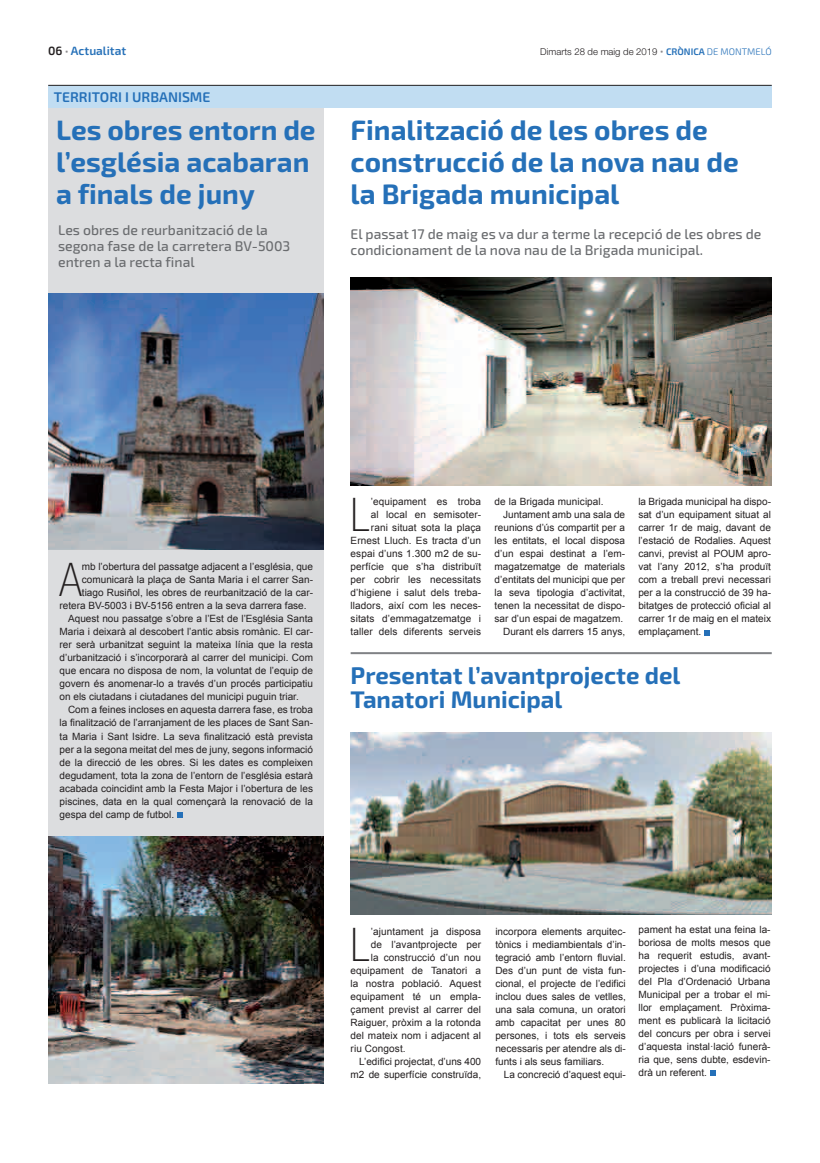
<style>
.page{position:relative;width:820px;height:1163px;background:#fff}
.page>*{position:absolute;margin:0;border:0;box-sizing:border-box;transform-origin:0 0}
.t1{font:100 condensed 46.4px "Helvetica Neue";color:#231f20}
.t2{font:700 28px/32px "Exo 2";color:#2570b8}
.t3{font:700 24px/24px "Exo 2";color:#2570b8}
.t4{font:500 14px/16px "Exo 2";color:#6a6c6f}
.t5{font:600 14px "Exo 2";color:#2570b8}
.t6{font:600 12px "Exo 2";color:#2570b8}
.t7{font:10px/13px "Arial";color:#231f20;text-align:justify}
.t8{font:300 9.5px "Helvetica Neue";color:#231f20}
.s1{color:#231f20}
.s2{font-weight:700;font-size:13px;color:#8d8b8e}
.s3{font-family:"Exo 2";font-weight:700;font-size:13px;color:#8d8b8e}
.s4{font-family:"Exo 2";font-weight:600;color:#2570b8}
.s5{font-family:"Exo 2";color:#2570b8}
</style>
<div class="page">
<hr style="left:350px;top:652px;width:421px;height:2px;background:#808285">
<div style="left:48px;top:86px;width:275px;height:997px;background:#dcdddf"></div>
<div style="left:48px;top:85px;width:723px;height:23px;background:#c1ddf2"></div>
<hr style="left:48px;top:85px;width:723px;height:1px;background:#231f20">
<svg style="left:177px;top:812px;width:5px;height:5px"></svg>
<img style="left:350px;top:277px;width:420px;height:208px">
<img style="left:48px;top:836px;width:275px;height:247px">
<img style="left:48px;top:294px;width:275px;height:255px">
<img style="left:350px;top:732px;width:421px;height:182px">
<svg style="left:704px;top:630px;width:5px;height:5px"></svg>
<svg style="left:710px;top:1070px;width:5px;height:5px"></svg>
<p class="t6" style="left:48px;top:43px;width:79px"><span class="s1">06</span> <span class="s2">·</span> Actualitat</p>
<p class="t8" style="left:540px;top:45px;width:233px">Dimarts 28 de maig de 2019 <span class="s3">·</span> <span class="s4">CRÒNICA</span> <span class="s5">DE MONTMELÓ</span></p>
<h3 class="t5" style="left:54px;top:88px;width:158px">TERRITORI I URBANISME</h3>
<h2 class="t2" style="left:56px;top:115px;width:261px">Les obres entorn de l’església acabaran a finals de juny</h2>
<h2 class="t2" style="left:350px;top:115px;width:389px">Finalització de les obres de construcció de la nova nau de la Brigada municipal</h2>
<h3 class="t4" style="left:58px;top:222px;width:233px">Les obres de reurbanització de la segona fase de la carretera BV-5003 entren a la recta final</h3>
<h3 class="t4" style="left:350px;top:226px;width:412px">El passat 17 de maig es va dur a terme la recepció de les obres de condicionament de la nova nau de la Brigada municipal.</h3>
<h1 class="t1" style="left:60px;top:554px;width:24px">A</h1>
<p class="t7" style="left:82px;top:560px;width:232px">mb l’obertura del passatge adjacent a l’església, que</p>
<p class="t7" style="left:82px;top:573px;width:232px">comunicarà la plaça de Santa Maria i el carrer San-</p>
<p class="t7" style="left:82px;top:586px;width:232px">tiago Rusiñol, les obres de reurbanització de la car-</p>
<p class="t7" style="left:60px;top:599px;width:248px">retera BV-5003 i BV-5156 entren a la seva darrera fase.</p>
<p class="t7" style="left:68px;top:612px;width:246px">Aquest nou passatge s’obre a l’Est de l’Església Santa</p>
<p class="t7" style="left:60px;top:625px;width:255px">Maria i deixarà al descobert l’antic absis romànic. El car-</p>
<p class="t7" style="left:60px;top:638px;width:255px">rer serà urbanitzat seguint la mateixa línia que la resta</p>
<p class="t7" style="left:60px;top:651px;width:255px">d’urbanització i s’incorporarà al carrer del municipi. Com</p>
<p class="t7" style="left:60px;top:664px;width:255px">que encara no disposa de nom, la voluntat de l’equip de</p>
<p class="t7" style="left:60px;top:677px;width:255px">govern és anomenar-lo a través d’un procés participatiu</p>
<p class="t7" style="left:60px;top:690px;width:241px">on els ciutadans i ciutadanes del municipi puguin triar.</p>
<p class="t7" style="left:68px;top:703px;width:246px">Com a feines incloses en aquesta darrera fase, es troba</p>
<p class="t7" style="left:60px;top:716px;width:255px">la finalització de l’arranjament de les places de Sant San-</p>
<p class="t7" style="left:60px;top:729px;width:255px">ta Maria i Sant Isidre. La seva finalització està prevista</p>
<p class="t7" style="left:60px;top:742px;width:255px">per a la segona meitat del mes de juny, segons informació</p>
<p class="t7" style="left:60px;top:755px;width:255px">de la direcció de les obres. Si les dates es compleixen</p>
<p class="t7" style="left:60px;top:768px;width:255px">degudament, tota la zona de l’entorn de l’església estarà</p>
<p class="t7" style="left:60px;top:781px;width:255px">acabada coincidint amb la Festa Major i l’obertura de les</p>
<p class="t7" style="left:60px;top:794px;width:255px">piscines, data en la qual començarà la renovació de la</p>
<p class="t7" style="left:60px;top:807px;width:116px">gespa del camp de futbol.</p>
<p class="t7" style="left:350px;top:495px;width:132px;text-align:right">’equipament es troba<br>al local en semisoter-<br>rani situat sota la plaça<br>Ernest Lluch. Es tracta d’un espai d’uns 1.300 m2 de su&shy;perfície que s’ha distribuït per cobrir les necessitats d’higiene i salut dels treba&shy;lladors, així com les neces&shy;sitats d’emmagatzematge i taller dels diferents serveis</p>
<h1 class="t1" style="left:350px;top:489px;width:21px">L</h1>
<p class="t7" style="left:494px;top:495px;width:111px">de la Brigada municipal.</p>
<p class="t7" style="left:503px;top:508px;width:123px">Juntament amb una sala de</p>
<p class="t7" style="left:494px;top:521px;width:132px">reunions d’ús compartit per a</p>
<p class="t7" style="left:494px;top:534px;width:132px">les entitats, el local disposa</p>
<p class="t7" style="left:494px;top:547px;width:132px">d’un espai destinat a l’em-</p>
<p class="t7" style="left:494px;top:560px;width:132px">magatzematge de materials</p>
<p class="t7" style="left:494px;top:573px;width:132px">d’entitats del municipi que per</p>
<p class="t7" style="left:494px;top:586px;width:132px">la seva tipologia d’activitat,</p>
<p class="t7" style="left:494px;top:599px;width:132px">tenen la necessitat de dispo-</p>
<p class="t7" style="left:494px;top:612px;width:130px">sar d’un espai de magatzem.</p>
<p class="t7" style="left:503px;top:625px;width:123px">Durant els darrers 15 anys,</p>
<p class="t7" style="left:638px;top:495px;width:134px">la Brigada municipal ha dispo&shy;sat d’un equipament situat al carrer 1r de maig, davant de l’estació de Rodalies. Aquest canvi, previst al POUM apro&shy;vat l’any 2012, s’ha produït com a treball previ necessari per a la construcció de 39 ha&shy;bitatges de protecció oficial al carrer 1r de maig en el mateix emplaçament.</p>
<h3 class="t3" style="left:350px;top:664px;width:331px">Presentat l’avantprojecte del<br>Tanatori Municipal</h3>
<h1 class="t1" style="left:350px;top:918px;width:21px">L</h1>
<p class="t7" style="left:371px;top:924px;width:112px">’ajuntament ja disposa</p>
<p class="t7" style="left:371px;top:937px;width:112px">de l’avantprojecte per</p>
<p class="t7" style="left:371px;top:950px;width:112px">la construcció d’un nou</p>
<p class="t7" style="left:350px;top:963px;width:132px">equipament de Tanatori a</p>
<p class="t7" style="left:350px;top:976px;width:132px">la nostra població. Aquest</p>
<p class="t7" style="left:350px;top:989px;width:132px">equipament té un empla-</p>
<p class="t7" style="left:350px;top:1002px;width:132px">çament previst al carrer del</p>
<p class="t7" style="left:350px;top:1015px;width:132px">Raiguer, pròxim a la rotonda</p>
<p class="t7" style="left:350px;top:1028px;width:132px">del mateix nom i adjacent al</p>
<p class="t7" style="left:350px;top:1041px;width:57px">riu Congost.</p>
<p class="t7" style="left:359px;top:1054px;width:123px">L’edifici projectat, d’uns 400</p>
<p class="t7" style="left:350px;top:1067px;width:132px">m2 de superfície construïda,</p>
<p class="t7" style="left:495px;top:924px;width:132px">incorpora elements arquitec&shy;tònics i mediambientals d’in&shy;tegració amb l’entorn fluvial.<br>Des d’un punt de vista fun&shy;cional, el projecte de l’edifici inclou dues sales de vetlles, una sala comuna, un oratori amb capacitat per unes 80 persones, i tots els serveis necessaris per atendre als di&shy;funts i als seus familiars.</p>
<p class="t7" style="left:503px;top:1067px;width:123px">La concreció d’aquest equi-</p>
<p class="t7" style="left:638px;top:922px;width:133px">pament ha estat una feina la&shy;boriosa de molts mesos que ha requerit estudis, avant&shy;projectes i d’una modificació del Pla d’Ordenació Urbana Municipal per a trobar el mi&shy;llor emplaçament. Pròxima&shy;ment es publicarà la licitació del concurs per obra i servei d’aquesta instal·lació funerà&shy;ria que, sens dubte, esdevin&shy;drà un referent.</p>
</div>
